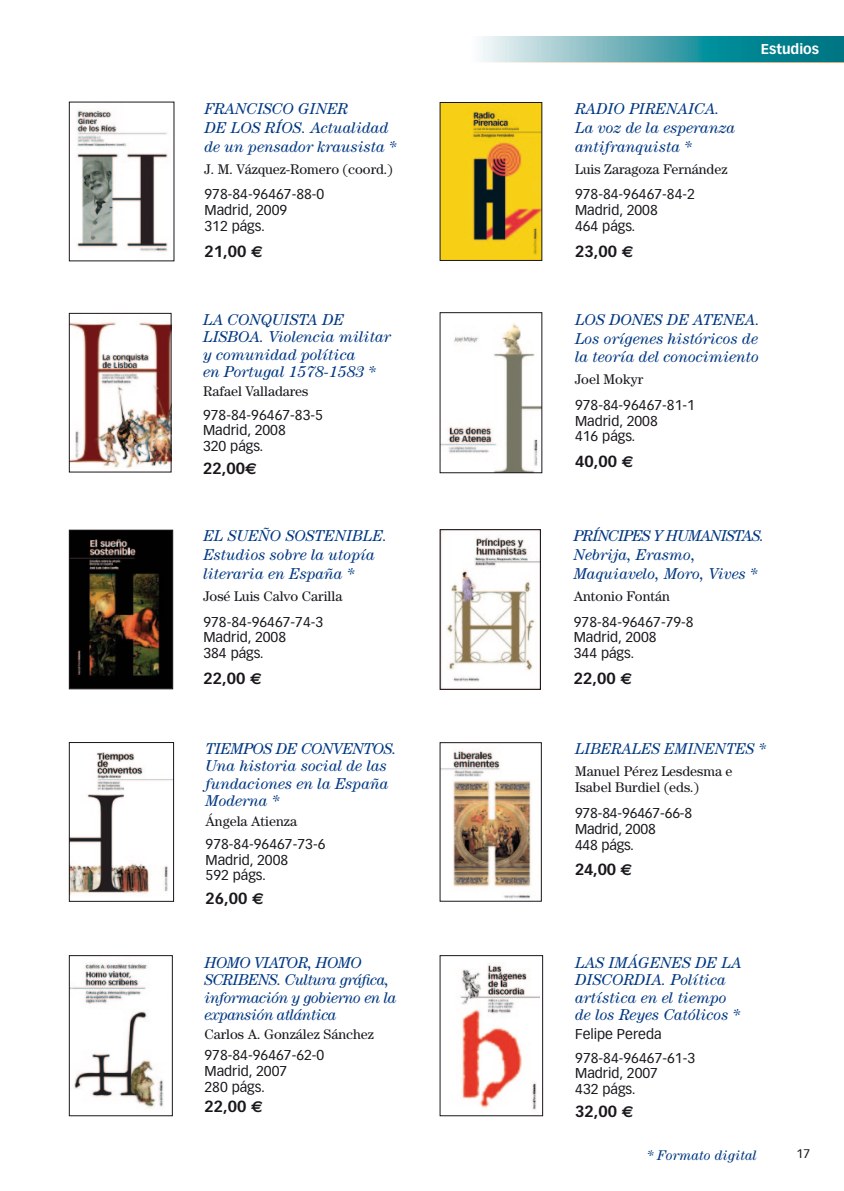
<style>
.page{position:relative;width:844px;height:1191px;background:#fff}
.page>*{position:absolute;margin:0;border:0;box-sizing:border-box;transform-origin:0 0}
.t1{font:italic 15.75px/18.9px "Century";color:#003883}
.t2{font:italic 15.75px/17.5px "Century";letter-spacing:-.03em;color:#003883}
.t3{font:700 15.75px "Vectora LH";color:#1a171c}
.t4{font:italic 15.75px "Century";letter-spacing:-.05em;color:#003883}
.t5{font:italic 15.75px/17.5px "Century";letter-spacing:.165em;color:#003883}
.t6{font:italic 15.75px "Century";letter-spacing:.225em;color:#003883}
.t7{font:14px/15.8px "Vectora LH";color:#1a171c}
.t8{font:14px/16.8px "Century";color:#1a171c}
.t9{font:italic 14px "Century";color:#003883}
.t10{font:700 14px "Vectora LH";color:#fff}
.t11{font:12.25px "Vectora LH";color:#1a171c}
.s1{font-family:"Euro Sans"}
</style>
<div class="page">
<svg style="left:480px;top:61px;width:363px;height:1px"></svg>
<svg style="left:480px;top:36px;width:363px;height:25px;background:#55a8b2"></svg>
<img style="left:76px;top:110px;width:92px;height:142px">
<div style="left:69px;top:102px;width:105px;height:159px;border:1px solid #1a171c"></div>
<img style="left:441px;top:104px;width:99px;height:155px">
<div style="left:439px;top:102px;width:103px;height:159px;border:1px solid #1a171c"></div>
<img style="left:71px;top:322px;width:98px;height:147px">
<div style="left:69px;top:313px;width:102px;height:159px;border:1px solid #1a171c"></div>
<img style="left:460px;top:964px;width:79px;height:146px">
<div style="left:439px;top:955px;width:104px;height:161px;border:1px solid #1a171c"></div>
<img style="left:71px;top:963px;width:93px;height:145px">
<div style="left:69px;top:955px;width:104px;height:161px;border:1px solid #1a171c"></div>
<img style="left:441px;top:750px;width:90px;height:149px">
<img style="left:71px;top:752px;width:101px;height:143px">
<div style="left:69px;top:742px;width:105px;height:159px;border:1px solid #1a171c"></div>
<img style="left:441px;top:531px;width:97px;height:157px">
<div style="left:439px;top:529px;width:101px;height:161px;border:1px solid #1a171c"></div>
<img style="left:71px;top:532px;width:100px;height:155px">
<div style="left:69px;top:530px;width:104px;height:159px;border:1px solid #1a171c"></div>
<img style="left:441px;top:323px;width:99px;height:148px">
<div style="left:439px;top:312px;width:103px;height:161px;border:1px solid #1a171c"></div>
<p class="t1" style="left:204px;top:99px;width:193px">FRANCISCO GINER<br>DE LOS RÍOS. Actualidad de un pensador krausista *</p>
<p class="t8" style="left:204px;top:160px;width:190px">J. M. Vázquez-Romero (coord.)</p>
<p class="t7" style="left:204px;top:187px;width:121px">978-84-96467-88-0<br>Madrid, 2009<br>312 págs.</p>
<p class="t3" style="left:204px;top:241px;width:60px">21,00 <span class="s1">€</span></p>
<p class="t1" style="left:203px;top:310px;width:90px">La c onq uista</p>
<p class="t1" style="left:203px;top:310px;width:189px;line-height:17.5px;text-indent:119px">de<br>Lisboa. Violencia militar y comunidad política<br>en Portugal 1578-1583 *</p>
<p class="t8" style="left:203px;top:383px;width:107px">Rafael Valladares</p>
<p class="t7" style="left:203px;top:407px;width:121px">978-84-96467-83-5<br>Madrid, 2008<br>320 págs.</p>
<p class="t3" style="left:203px;top:459px;width:55px">22,00<span class="s1">E</span></p>
<p class="t1" style="left:203px;top:526px;width:185px">El sueño sostenible.<br>Estudios sobre la utopía literaria en España *</p>
<p class="t8" style="left:203px;top:587px;width:140px">José Luis Calvo Carilla</p>
<p class="t7" style="left:203px;top:614px;width:121px">978-84-96467-74-3<br>Madrid, 2008<br>384 págs.</p>
<p class="t3" style="left:203px;top:668px;width:60px">22,00 <span class="s1">E</span></p>
<p class="t1" style="left:205px;top:739px;width:192px;line-height:17.5px">Tiemp os de conventos.<br>Una historia social de las fundaciones en la España<br>Moderna *</p>
<p class="t8" style="left:205px;top:812px;width:93px">Ángela Atienza</p>
<p class="t7" style="left:205px;top:836px;width:121px">978-84-96467-73-6<br>Madrid, 2008<br>592 págs.</p>
<p class="t3" style="left:205px;top:888px;width:60px">26,00 <span class="s1">E</span></p>
<p class="t1" style="left:204px;top:952px;width:60px">Homo viat</p>
<p class="t2" style="left:204px;top:953px;width:193px;text-indent:82px">or , homo scribens. Cultura gráfica, información y gobierno en la expansión atlántica</p>
<p class="t8" style="left:204px;top:1026px;width:171px">Carlos A. González Sánchez</p>
<p class="t7" style="left:204px;top:1047px;width:121px">978-84-96467-62-0<br>Madrid, 2007<br>280 págs.</p>
<p class="t3" style="left:204px;top:1097px;width:60px">22,00 <span class="s1">E</span></p>
<p class="t1" style="left:575px;top:99px;width:83px">RADIO PIREN</p>
<p class="t1" style="left:575px;top:99px;width:162px;text-indent:102px">AICA.<br>La voz de la esperanza antifranquista *</p>
<p class="t8" style="left:575px;top:160px;width:154px">Luis Zaragoza Fernández</p>
<p class="t7" style="left:575px;top:187px;width:121px">978-84-96467-84-2<br>Madrid, 2008<br>464 págs.</p>
<p class="t3" style="left:575px;top:241px;width:60px">23,00 <span class="s1">€</span></p>
<p class="t10" style="left:760px;top:41px;width:60px">Estudios</p>
<p class="t1" style="left:575px;top:310px;width:186px;text-align:justify">Los dones de Atenea.<br>Los orígenes históricos de la teoría del conocimiento</p>
<p class="t8" style="left:575px;top:371px;width:70px">Joel Mokyr</p>
<p class="t7" style="left:575px;top:397px;width:121px">978-84-96467-81-1<br>Madrid, 2008<br>416 págs.</p>
<p class="t3" style="left:575px;top:452px;width:60px">40,00 <span class="s1">E</span></p>
<p class="t4" style="left:573px;top:527px;width:156px">Príncipes yhumanistas</p>
<p class="t1" style="left:759px;top:526px;width:6px">.</p>
<p class="t1" style="left:573px;top:545px;width:185px">Nebrija, Erasmo,<br>Maquiavelo, Moro, Vives *</p>
<p class="t8" style="left:573px;top:587px;width:98px">Antonio Fontán</p>
<p class="t7" style="left:573px;top:614px;width:121px">978-84-96467-79-8<br>Madrid, 2008<br>344 págs.</p>
<p class="t3" style="left:573px;top:668px;width:60px">22,00 <span class="s1">E</span></p>
<p class="t6" style="left:575px;top:739px;width:192px">Liberal es eminentes *</p>
<p class="t8" style="left:575px;top:762px;width:159px">Manuel Pérez Lesdesma e<br>Isabel Burdiel (eds.)</p>
<p class="t7" style="left:575px;top:805px;width:119px">978-84-96467-66-8<br>Madrid, 2008<br>448 págs.</p>
<p class="t3" style="left:575px;top:860px;width:59px">24,00 <span class="s1">E</span></p>
<p class="t5" style="left:575px;top:953px;width:158px">Las imágenes de la disc</p>
<p class="t1" style="left:575px;top:970px;width:166px;line-height:17.5px;text-indent:37px">ordia . Política artística en el tiempo de los Reyes Católicos *</p>
<p class="t7" style="left:575px;top:1023px;width:121px;line-height:23.3px">Felipe Pereda<br>978-84-96467-61-3</p>
<p class="t7" style="left:575px;top:1065px;width:84px">Madrid, 2007<br>432 págs.</p>
<p class="t3" style="left:575px;top:1102px;width:60px">32,00 <span class="s1">E</span></p>
<p class="t9" style="left:647px;top:1147px;width:111px">* Formato digital</p>
<p class="t11" style="left:796px;top:1146px;width:15px">17</p>
</div>
